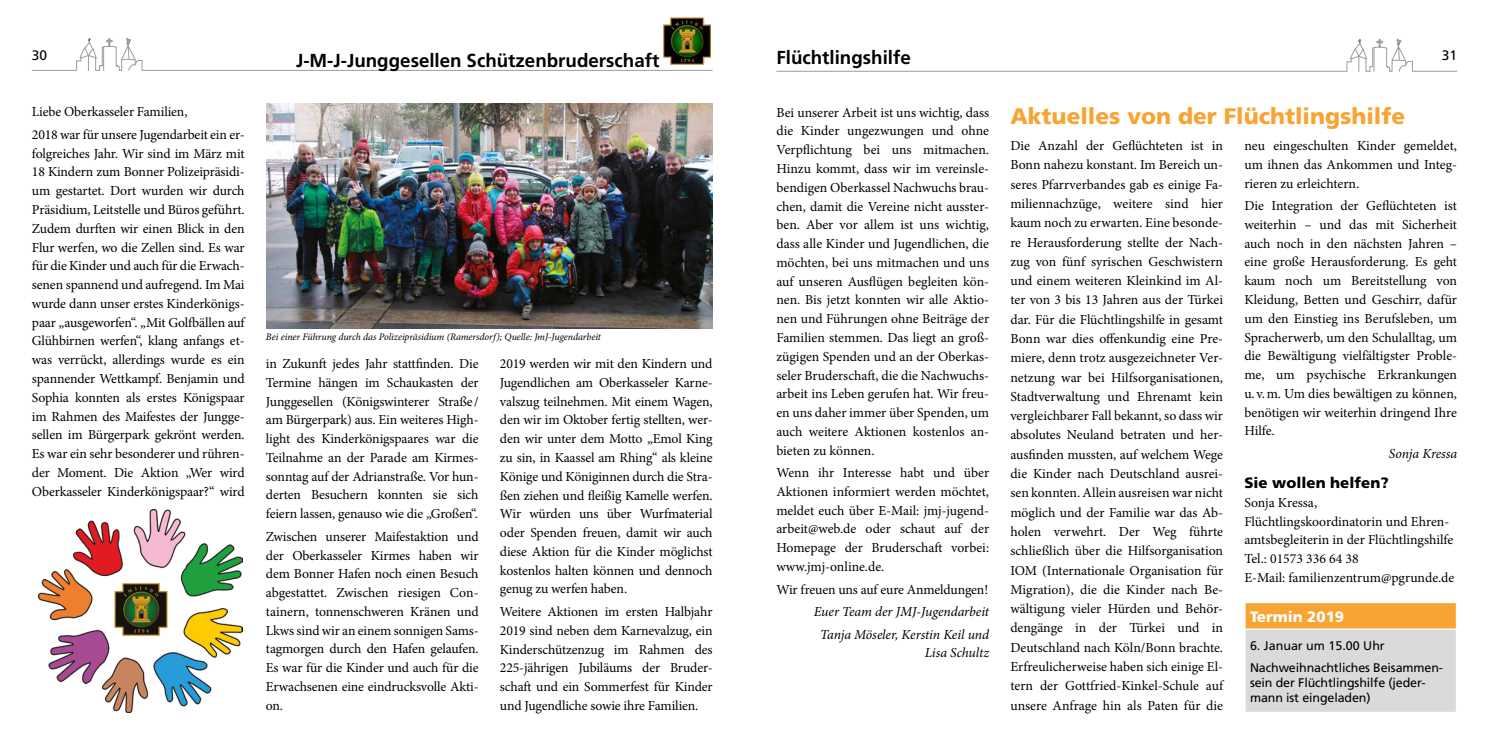
<style>
.page{position:relative;width:1489px;height:745px;background:#fff}
.page>*{position:absolute;margin:0;border:0;box-sizing:border-box;transform-origin:0 0}
.t1{font:900 22.5px "Frutiger";color:#f7a433}
.t2{font:700 18.75px "Frutiger";color:#000}
.t3{font:900 15px "Frutiger";color:#000}
.t4{font:900 15px "Frutiger";color:#fff}
.t5{font:13.75px/18.8px "Minion Pro";letter-spacing:-.01em;color:#000;text-align:justify}
.t6{font:italic 13.75px/22.5px "Minion Pro";letter-spacing:-.005em;color:#000;text-align:center}
.t7{font:13.75px "Frutiger";color:#000}
.t8{font:12.5px/22.1px "Frutiger";letter-spacing:-.01em;color:#000}
.t9{font:italic 10px "Minion Pro";letter-spacing:-.005em;color:#000}
</style>
<div class="page">
<svg style="left:32px;top:38px;width:680px;height:33px"></svg>
<svg style="left:776px;top:39px;width:680px;height:33px"></svg>
<svg style="left:710px;top:24px;width:2px;height:40px"></svg>
<img style="left:663px;top:18px;width:47px;height:46px">
<img style="left:39px;top:509px;width:204px;height:203px">
<img style="left:267px;top:103px;width:445px;height:225px">
<div style="left:1244px;top:602px;width:212px;height:26px;background:#f7a433"></div>
<div style="left:1244px;top:628px;width:212px;height:84px;background:#dadada"></div>
<svg style="left:1244px;top:602px;width:1px;height:26px"></svg>
<svg style="left:1455px;top:602px;width:1px;height:26px"></svg>
<hr style="left:1244px;top:628px;width:212px;height:1px;background:#fff">
<hr style="left:1244px;top:629px;width:1px;height:82px;background:#fff">
<hr style="left:1455px;top:629px;width:1px;height:82px;background:#fff">
<hr style="left:1244px;top:711px;width:212px;height:1px;background:#fff">
<h2 class="t2" style="left:776px;top:47px;width:136px">Flüchtlingshilfe</h2>
<p class="t7" style="left:32px;top:47px;width:17px">30</p>
<p class="t7" style="left:1441px;top:47px;width:17px">31</p>
<h2 class="t2" style="left:296px;top:49px;width:365px">J-M-J-Junggesellen Schützenbruderschaft</h2>
<p class="t5" style="left:32px;top:101px;width:214px;line-height:22.5px">Liebe Oberkasseler Familien,<br>2018 war für unsere Jugendarbeit ein er-</p>
<p class="t5" style="left:32px;top:144px;width:214px">folgreiches Jahr. Wir sind im März mit 18 Kindern zum Bonner Polizeipräsidi&shy;um gestartet. Dort wurden wir durch Präsidium, Leitstelle und Büros geführt.<br>Zudem durften wir einen Blick in den Flur werfen, wo die Zellen sind. Es war für die Kinder und auch für die Erwach&shy;senen spannend und aufregend. Im Mai wurde dann unser erstes Kinderkönigs&shy;paar „ausgeworfen“. „Mit Golfbällen auf Glühbirnen werfen“, klang anfangs et&shy;was verrückt, allerdings wurde es ein spannender Wettkampf. Benjamin und Sophia konnten als erstes Königspaar im Rahmen des Maifestes der Jungge&shy;sellen im Bürgerpark gekrönt werden.<br>Es war ein sehr besonderer und rühren&shy;der Moment. Die Aktion „Wer wird Oberkasseler Kinderkönigspaar?“ wird</p>
<p class="t9" style="left:266px;top:329px;width:336px">Bei einer Führung durch das Polizeipräsidium (Ramersdorf); Quelle: JmJ-Jugendarbeit</p>
<p class="t5" style="left:266px;top:354px;width:214px">in Zukunft jedes Jahr stattfinden. Die Termine hängen im Schaukasten der Junggesellen (Königswinterer Straße/ am Bürgerpark) aus. Ein weiteres High&shy;light des Kinderkönigspaares war die Teilnahme an der Parade am Kirmes&shy;sonntag auf der Adrianstraße. Vor hun&shy;derten Besuchern konnten sie sich feiern lassen, genauso wie die „Großen“.</p>
<p class="t5" style="left:266px;top:526px;width:214px">Zwischen unserer Maifestaktion und der Oberkasseler Kirmes haben wir dem Bonner Hafen noch einen Besuch abgestattet. Zwischen riesigen Con&shy;tainern, tonnenschweren Kränen und Lkws sind wir an einem sonnigen Sams&shy;tagmorgen durch den Hafen gelaufen.<br>Es war für die Kinder und auch für die Erwachsenen eine eindrucksvolle Akti&shy;on.</p>
<p class="t5" style="left:500px;top:354px;width:214px">2019 werden wir mit den Kindern und Jugendlichen am Oberkasseler Karne&shy;valszug teilnehmen. Mit einem Wagen, den wir im Oktober fertig stellten, wer&shy;den wir unter dem Motto „Emol King zu sin, in Kaassel am Rhing“ als kleine Könige und Königinnen durch die Stra&shy;ßen ziehen und fleißig Kamelle werfen.<br>Wir würden uns über Wurfmaterial oder Spenden freuen, damit wir auch diese Aktion für die Kinder möglichst kostenlos halten können und dennoch genug zu werfen haben.</p>
<p class="t5" style="left:500px;top:602px;width:214px">Weitere Aktionen im ersten Halbjahr 2019 sind neben dem Karnevalzug, ein Kinderschützenzug im Rahmen des 225-jährigen Jubiläums der Bruder&shy;schaft und ein Sommerfest für Kinder und Jugendliche sowie ihre Familien.</p>
<p class="t5" style="left:776px;top:103px;width:214px">Bei unserer Arbeit ist uns wichtig, dass die Kinder ungezwungen und ohne Verpflichtung bei uns mitmachen.<br>Hinzu kommt, dass wir im vereinsle&shy;bendigen Oberkassel Nachwuchs brau&shy;chen, damit die Vereine nicht ausster&shy;ben. Aber vor allem ist uns wichtig, dass alle Kinder und Jugendlichen, die möchten, bei uns mitmachen und uns auf unseren Ausflügen begleiten kön&shy;nen. Bis jetzt konnten wir alle Aktio&shy;nen und Führungen ohne Beiträge der Familien stemmen. Das liegt an groß&shy;zügigen Spenden und an der Oberkas&shy;seler Bruderschaft, die die Nachwuchs&shy;arbeit ins Leben gerufen hat. Wir freu&shy;en uns daher immer über Spenden, um auch weitere Aktionen kostenlos an&shy;bieten zu können.</p>
<p class="t5" style="left:776px;top:463px;width:214px">Wenn ihr Interesse habt und über Aktionen informiert werden möchtet, meldet euch über E-Mail: jmj-jugend&shy;arbeit@web.de oder schaut auf der Homepage der Bruderschaft vorbei: www.jmj-online.de.</p>
<p class="t5" style="left:776px;top:579px;width:213px">Wir freuen uns auf eure Anmeldungen!</p>
<p class="t6" style="left:813px;top:600px;width:177px">Euer Team der JMJ-Jugendarbeit<br>Tanja Möseler, Kerstin Keil und</p>
<p class="t6" style="left:924px;top:641px;width:66px">Lisa Schultz</p>
<h1 class="t1" style="left:1010px;top:102px;width:396px">Aktuelles von der Flüchtlingshilfe</h1>
<p class="t5" style="left:1010px;top:136px;width:214px;line-height:19.2px">Die Anzahl der Geflüchteten ist in Bonn nahezu konstant. Im Bereich un&shy;seres Pfarrverbandes gab es einige Fa&shy;miliennachzüge, weitere sind hier kaum noch zu erwarten. Eine besonde&shy;re Herausforderung stellte der Nach&shy;zug von fünf syrischen Geschwistern und einem weiteren Kleinkind im Al&shy;ter von 3 bis 13 Jahren aus der Türkei dar. Für die Flüchtlingshilfe in gesamt Bonn war dies offenkundig eine Pre&shy;miere, denn trotz ausgezeichneter Ver&shy;netzung war bei Hilfsorganisationen, Stadtverwaltung und Ehrenamt kein vergleichbarer Fall bekannt, so dass wir absolutes Neuland betraten und her&shy;ausfinden mussten, auf welchem Wege die Kinder nach Deutschland ausrei&shy;sen konnten. Allein ausreisen war nicht möglich und der Familie war das Ab&shy;holen verwehrt. Der Weg führte schließlich über die Hilfsorganisation IOM (Internationale Organisation für Migration), die die Kinder nach Be&shy;wältigung vieler Hürden und Behör&shy;dengänge in der Türkei und in Deutschland nach Köln/Bonn brachte.<br>Erfreulicherweise haben sich einige El&shy;tern der Gottfried-Kinkel-Schule auf unsere Anfrage hin als Paten für die</p>
<p class="t5" style="left:1244px;top:136px;width:214px">neu eingeschulten Kinder gemeldet, um ihnen das Ankommen und Integ&shy;rieren zu erleichtern.</p>
<p class="t5" style="left:1244px;top:196px;width:214px">Die Integration der Geflüchteten ist weiterhin – und das mit Sicherheit auch noch in den nächsten Jahren – eine große Herausforderung. Es geht kaum noch um Bereitstellung von Kleidung, Betten und Geschirr, dafür um den Einstieg ins Berufsleben, um Spracherwerb, um den Schulalltag, um die Bewältigung vielfältigster Proble&shy;me, um psychische Erkrankungen u. v.m. Um dies bewältigen zu können, benötigen wir weiterhin dringend Ihre Hilfe.</p>
<p class="t6" style="left:1388px;top:442px;width:70px">Sonja Kressa</p>
<p class="t3" style="left:1244px;top:473px;width:146px">Sie wollen helfen?</p>
<p class="t5" style="left:1244px;top:493px;width:211px;text-align:left">Sonja Kressa,<br>Flüchtlingskoordinatorin und Ehren&shy;amtsbegleiterin in der Flüchtlingshilfe<br>Tel.: 01573 336 64 38<br>E-Mail: familienzentrum@pgrunde.de</p>
<p class="t4" style="left:1249px;top:607px;width:96px">Termin 2019</p>
<p class="t8" style="left:1249px;top:633px;width:194px">6. Januar um 15.00 Uhr<br>Nachweihnachtliches Beisammen-</p>
<p class="t8" style="left:1249px;top:674px;width:177px;line-height:15px">sein der Flüchtlingshilfe (jeder&shy;mann ist eingeladen)</p>
</div>
